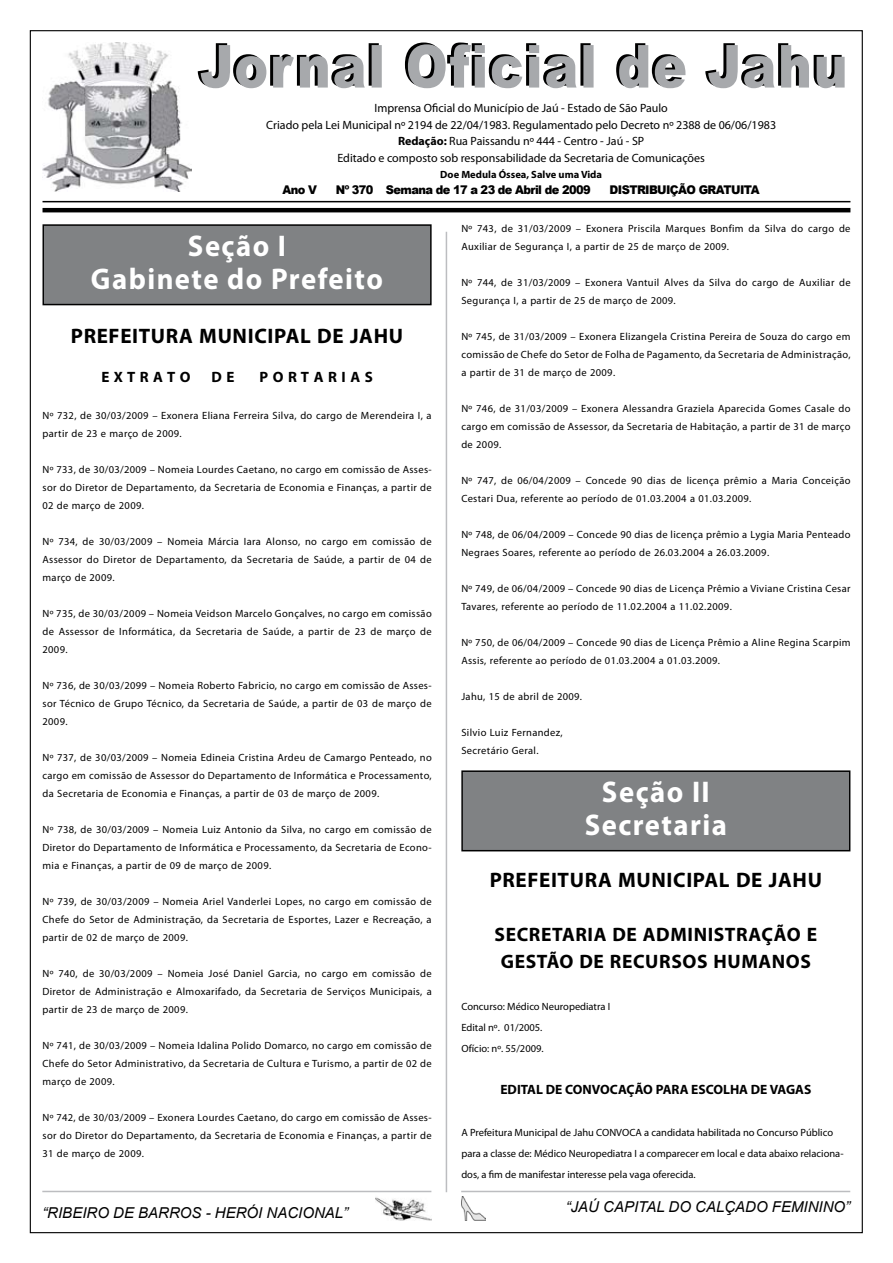
<style>
.page{position:relative;width:893px;height:1263px;background:#fff}
.page>*{position:absolute;margin:0;border:0;box-sizing:border-box;transform-origin:0 0}
.t1{font:700 30px/33px "Myriad Pro";letter-spacing:.05em;color:#fff;text-align:center;scale:.96 1}
.t2{font:700 21px "Myriad Pro";letter-spacing:.03em;color:#000}
.t3{font:700 19.5px/27px "Myriad Pro";letter-spacing:.03em;color:#000;text-align:center}
.t4{font:italic 15px "Arial";color:#000}
.t5{font:700 15px "Myriad Pro";color:#000}
.t6{font:700 13.5px "Myriad Pro";color:#000}
.t7{font:12px/16.5px "Myriad Pro";color:#000;text-align:center}
.t8{font:900 12px "Arial";letter-spacing:-.05em;color:#000;scale:.95 1}
.t9{font:10.5px/18px "Myriad Pro";letter-spacing:.03em;color:#000;text-align:justify}
.t10{font:10.5px/21px "Myriad Pro";color:#000}
.t11{font:700 10.5px "Myriad Pro";color:#000}
.s1{font-weight:700}
</style>
<div class="page">
<img style="left:43px;top:43px;width:149px;height:149px">
<hr style="left:43px;top:201px;width:807px;height:1px;background:#000">
<hr style="left:43px;top:208px;width:807px;height:4px;background:#000">
<img style="left:461px;top:1196px;width:25px;height:25px">
<hr style="left:461px;top:1191px;width:389px;height:1px;background:#bcbdc0">
<img style="left:375px;top:1192px;width:56px;height:29px">
<hr style="left:42px;top:1191px;width:389px;height:1px;background:#bcbdc0">
<hr style="left:446px;top:232px;width:1px;height:960px;background:#bcbdc0">
<svg style="left:198px;top:43px;width:647px;height:45px"></svg>
<div style="left:43px;top:225px;width:388px;height:80px;background:#808284"></div>
<div style="left:43px;top:224px;width:389px;height:81px;border:1px solid #000"></div>
<div style="left:462px;top:771px;width:388px;height:80px;background:#808284"></div>
<div style="left:461px;top:770px;width:389px;height:81px;border:1px solid #000"></div>
<p class="t7" style="left:266px;top:100px;width:511px">Imprensa Oficial do Município de Jaú - Estado de São Paulo<br>Criado pela Lei Municipal nº 2194 de 22/04/1983. Regulamentado pelo Decreto nº 2388 de 06/06/1983<br><span class="s1">Redação:</span> Rua Paissandu nº 444 - Centro - Jaú - SP<br>Editado e composto sob responsabilidade da Secretaria de Comunicações</p>
<p class="t8" style="left:283px;top:183px;width:38px">Ano V</p>
<p class="t8" style="left:336px;top:183px;width:270px">Nº 370 Semana de 17 a 23 de Abril de 2009</p>
<p class="t8" style="left:609px;top:183px;width:160px">DISTRIBUIÇÃO GRATUITA</p>
<p class="t11" style="left:440px;top:168px;width:163px">Doe Medula Óssea, Salve uma Vida</p>
<h1 class="t1" style="left:91px;top:228px;width:306px">Seção I<br>Gabinete do Prefeito</h1>
<h2 class="t2" style="left:71px;top:322px;width:334px">PREFEITURA MUNICIPAL DE JAHU</h2>
<h3 class="t5" style="left:101px;top:367px;width:91px">E X T R A T O</h3>
<h3 class="t5" style="left:211px;top:367px;width:24px">D E</h3>
<h3 class="t5" style="left:260px;top:367px;width:115px">P O R T A R I A S</h3>
<p class="t9" style="left:43px;top:406px;width:391px">Nº 732, de 30/03/2009 – Exonera Eliana Ferreira Silva, do cargo de Merendeira I, a partir de 23 e março de 2009.</p>
<p class="t9" style="left:43px;top:460px;width:391px">Nº 733, de 30/03/2009 – Nomeia Lourdes Caetano, no cargo em comissão de Asses&shy;sor do Diretor de Departamento, da Secretaria de Economia e Finanças, a partir de 02 de março de 2009.</p>
<p class="t9" style="left:43px;top:532px;width:391px">Nº 734, de 30/03/2009 – Nomeia Márcia Iara Alonso, no cargo em comissão de Assessor do Diretor de Departamento, da Secretaria de Saúde, a partir de 04 de março de 2009.</p>
<p class="t9" style="left:43px;top:604px;width:391px">Nº 735, de 30/03/2009 – Nomeia Veidson Marcelo Gonçalves, no cargo em comissão de Assessor de Informática, da Secretaria de Saúde, a partir de 23 de março de 2009.</p>
<p class="t9" style="left:43px;top:676px;width:391px">Nº 736, de 30/03/2099 – Nomeia Roberto Fabricio, no cargo em comissão de Asses&shy;sor Técnico de Grupo Técnico, da Secretaria de Saúde, a partir de 03 de março de 2009.</p>
<p class="t9" style="left:43px;top:748px;width:391px">Nº 737, de 30/03/2009 – Nomeia Edineia Cristina Ardeu de Camargo Penteado, no cargo em comissão de Assessor do Departamento de Informática e Processamento, da Secretaria de Economia e Finanças, a partir de 03 de março de 2009.</p>
<p class="t9" style="left:43px;top:820px;width:391px">Nº 738, de 30/03/2009 – Nomeia Luiz Antonio da Silva, no cargo em comissão de Diretor do Departamento de Informática e Processamento, da Secretaria de Econo&shy;mia e Finanças, a partir de 09 de março de 2009.</p>
<p class="t9" style="left:43px;top:892px;width:391px">Nº 739, de 30/03/2009 – Nomeia Ariel Vanderlei Lopes, no cargo em comissão de Chefe do Setor de Administração, da Secretaria de Esportes, Lazer e Recreação, a partir de 02 de março de 2009.</p>
<p class="t9" style="left:43px;top:964px;width:391px">Nº 740, de 30/03/2009 – Nomeia José Daniel Garcia, no cargo em comissão de Diretor de Administração e Almoxarifado, da Secretaria de Serviços Municipais, a partir de 23 de março de 2009.</p>
<p class="t9" style="left:43px;top:1036px;width:391px">Nº 741, de 30/03/2009 – Nomeia Idalina Polido Domarco, no cargo em comissão de Chefe do Setor Administrativo, da Secretaria de Cultura e Turismo, a partir de 02 de março de 2009.</p>
<p class="t9" style="left:43px;top:1108px;width:391px">Nº 742, de 30/03/2009 – Exonera Lourdes Caetano, do cargo em comissão de Asses&shy;sor do Diretor do Departamento, da Secretaria de Economia e Finanças, a partir de 31 de março de 2009.</p>
<p class="t9" style="left:461px;top:219px;width:391px">Nº 743, de 31/03/2009 – Exonera Priscila Marques Bonfim da Silva do cargo de<br>Auxiliar de Segurança I, a partir de 25 de março de 2009.</p>
<p class="t9" style="left:461px;top:273px;width:391px">Nº 744, de 31/03/2009 – Exonera Vantuil Alves da Silva do cargo de Auxiliar de<br>Segurança I, a partir de 25 de março de 2009.</p>
<p class="t9" style="left:461px;top:327px;width:391px">Nº 745, de 31/03/2009 – Exonera Elizangela Cristina Pereira de Souza do cargo em comissão de Chefe do Setor de Folha de Pagamento, da Secretaria de Administração, a partir de 31 de março de 2009.</p>
<p class="t9" style="left:461px;top:399px;width:391px">Nº 746, de 31/03/2009 – Exonera Alessandra Graziela Aparecida Gomes Casale do cargo em comissão de Assessor, da Secretaria de Habitação, a partir de 31 de março de 2009.</p>
<p class="t9" style="left:461px;top:471px;width:391px">Nº 747, de 06/04/2009 – Concede 90 dias de licença prêmio a Maria Conceição<br>Cestari Dua, referente ao período de 01.03.2004 a 01.03.2009.</p>
<p class="t9" style="left:461px;top:525px;width:391px">Nº 748, de 06/04/2009 – Concede 90 dias de licença prêmio a Lygia Maria Penteado<br>Negraes Soares, referente ao período de 26.03.2004 a 26.03.2009.</p>
<p class="t9" style="left:461px;top:579px;width:391px">Nº 749, de 06/04/2009 – Concede 90 dias de Licença Prêmio a Viviane Cristina Cesar<br>Tavares, referente ao período de 11.02.2004 a 11.02.2009.</p>
<p class="t9" style="left:461px;top:633px;width:391px">Nº 750, de 06/04/2009 – Concede 90 dias de Licença Prêmio a Aline Regina Scarpim<br>Assis, referente ao período de 01.03.2004 a 01.03.2009.</p>
<p class="t9" style="left:461px;top:687px;width:122px">Jahu, 15 de abril de 2009.</p>
<p class="t9" style="left:461px;top:723px;width:103px">Silvio Luiz Fernandez,<br>Secretário Geral.</p>
<h1 class="t1" style="left:585px;top:774px;width:150px">Seção II<br>Secretaria</h1>
<h2 class="t2" style="left:490px;top:866px;width:334px">PREFEITURA MUNICIPAL DE JAHU</h2>
<h3 class="t3" style="left:495px;top:920px;width:324px">SECRETARIA DE ADMINISTRAÇÃO E<br>GESTÃO DE RECURSOS HUMANOS</h3>
<p class="t10" style="left:461px;top:996px;width:150px">Concurso: Médico Neuropediatra I<br>Edital nº. 01/2005.<br>Ofício: nº. 55/2009.</p>
<p class="t6" style="left:500px;top:1081px;width:313px">EDITAL DE CONVOCAÇÃO PARA ESCOLHA DE VAGAS</p>
<p class="t10" style="left:461px;top:1122px;width:384px">A Prefeitura Municipal de Jahu CONVOCA a candidata habilitada no Concurso Público para a classe de: Médico Neuropediatra I a comparecer em local e data abaixo relaciona&shy;dos, a fim de manifestar interesse pela vaga oferecida.</p>
<h3 class="t4" style="left:42px;top:1204px;width:307px">“RIBEIRO DE BARROS - HERÓI NACIONAL”</h3>
<h3 class="t4" style="left:566px;top:1198px;width:286px">“JAÚ CAPITAL DO CALÇADO FEMININO”</h3>
</div>
